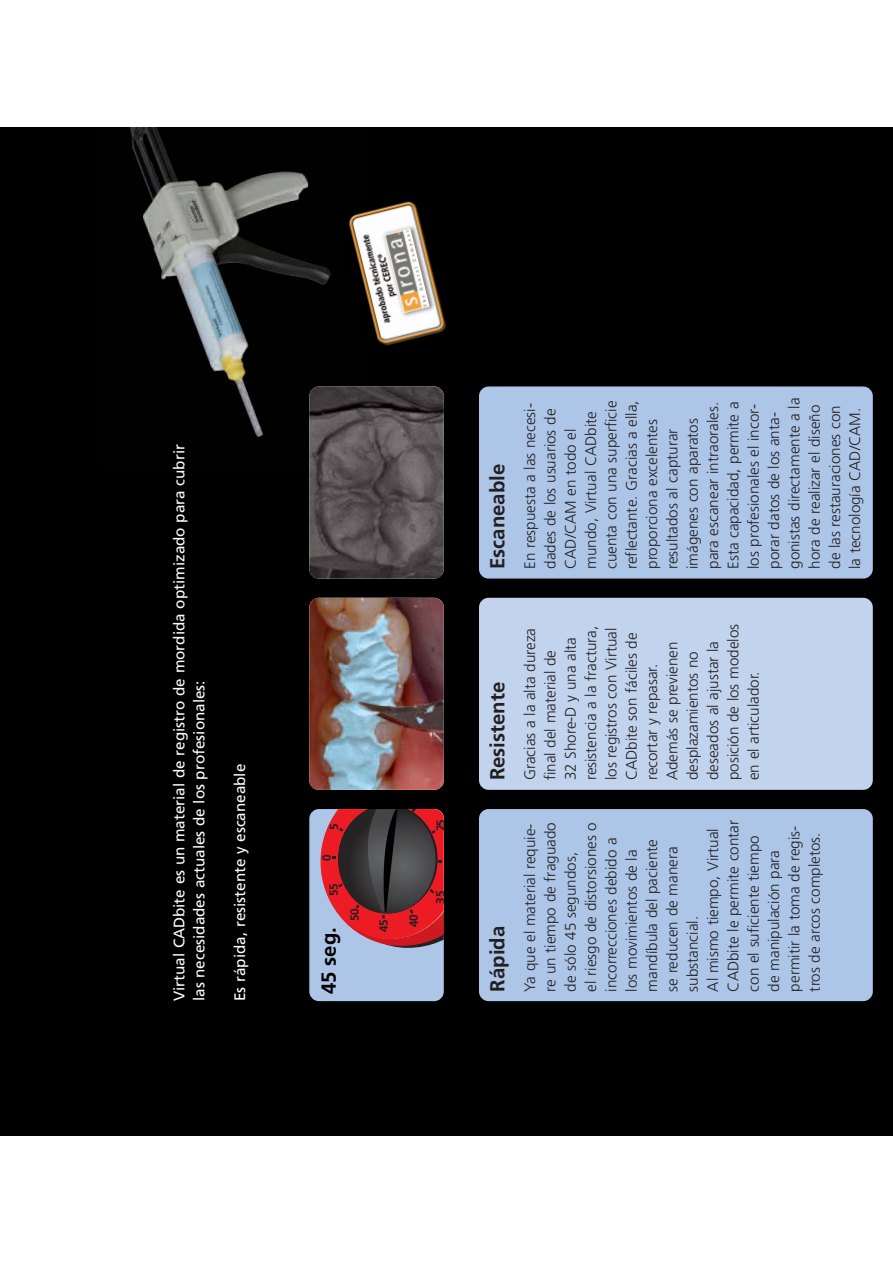
<style>
.page{position:relative;width:893px;height:1263px;background:#fff}
.page>*{position:absolute;margin:0;border:0;box-sizing:border-box;transform-origin:0 0}
.t1{font:700 20.4px "Frutiger";color:#231f20}
.t2{font:700 20.4px "Frutiger";color:#000}
.t3{font:300 15.3px/20.4px "Frutiger";color:#231f20}
.t4{font:15.3px/20.4px "Frutiger";color:#fff}
.t5{font:700 11.85px "Frutiger";letter-spacing:-.025em;color:#231f20}
</style>
<div class="page">
<div style="left:0;top:127px;width:893px;height:1009px;background:#000"></div>
<img style="left:309px;top:598px;width:135px;height:192px;border-radius:10px">
<div style="left:309px;top:809px;width:135px;height:192px;background:#adc6e8;border-radius:10px"></div>
<svg style="left:320px;top:809px;width:124px;height:139px;background:#884149"></svg>
<div style="left:479px;top:598px;width:394px;height:192px;background:#c1d3ed;border-radius:10px"></div>
<div style="left:479px;top:809px;width:394px;height:192px;background:#adc6e8;border-radius:10px"></div>
<img style="left:130px;top:127px;width:236px;height:311px">
<img style="left:309px;top:387px;width:135px;height:192px;border-radius:10px">
<img style="left:332px;top:188px;width:115px;height:173px">
<div style="left:479px;top:387px;width:394px;height:192px;background:#adc6e8;border-radius:10px"></div>
<p class="t4" style="left:170px;top:1001px;width:558px;rotate:-90deg">Virtual CADbite es un material de registro de mordida optimizado para cubrir las necesidades actuales de los profesionales:</p>
<p class="t4" style="left:231px;top:1001px;width:239px;rotate:-90deg">Es rápida, resistente y escaneable</p>
<p class="t5" style="left:329px;top:830px;width:8px;rotate:-90deg">5</p>
<p class="t5" style="left:436px;top:831px;width:13px;rotate:-90deg">25</p>
<p class="t5" style="left:322px;top:861px;width:8px;rotate:-90deg">0</p>
<p class="t5" style="left:329px;top:896px;width:14px;rotate:-90deg">55</p>
<h1 class="t2" style="left:320px;top:994px;width:69px;rotate:-90deg">45 seg.</h1>
<p class="t5" style="left:350px;top:921px;width:14px;rotate:-90deg">50</p>
<p class="t5" style="left:379px;top:932px;width:14px;rotate:-90deg">45</p>
<p class="t5" style="left:409px;top:927px;width:14px;rotate:-90deg">40</p>
<p class="t5" style="left:435px;top:904px;width:14px;rotate:-90deg">35</p>
<h1 class="t1" style="left:489px;top:569px;width:107px;rotate:-90deg">Escaneable</h1>
<p class="t3" style="left:521px;top:569px;width:173px;rotate:-90deg">En respuesta a las necesi&shy;dades de los usuarios de<br>CAD/CAM en todo el mundo, Virtual CADbite cuenta con una superficie reflectante. Gracias a ella, proporciona excelentes resultados al capturar imágenes con aparatos para escanear intraorales.<br>Esta capacidad, permite a los profesionales el incor&shy;porar datos de los anta&shy;gonistas directamente a la hora de realizar el diseño de las restauraciones con la tecnología CAD/CAM.</p>
<h1 class="t1" style="left:489px;top:780px;width:100px;rotate:-90deg">Resistente</h1>
<p class="t3" style="left:521px;top:780px;width:158px;rotate:-90deg">Gracias a la alta dureza final del material de<br>32 Shore-D y una alta resistencia a la fractura, los registros con Virtual<br>CADbite son fáciles de recortar y repasar.<br>Además se previenen desplazamientos no deseados al ajustar la posición de los modelos en el articulador.</p>
<h1 class="t1" style="left:489px;top:992px;width:67px;rotate:-90deg">Rápida</h1>
<p class="t3" style="left:521px;top:992px;width:173px;rotate:-90deg">Ya que el material requie&shy;re un tiempo de fraguado de sólo 45 segundos,<br>el riesgo de distorsiones o incorrecciones debido a los movimientos de la mandíbula del paciente<br>se reducen de manera substancial.<br>Al mismo tiempo, Virtual<br>CADbite le permite contar con el suficiente tiempo de manipulación para permitir la toma de regis&shy;tros de arcos completos.</p>
</div>
